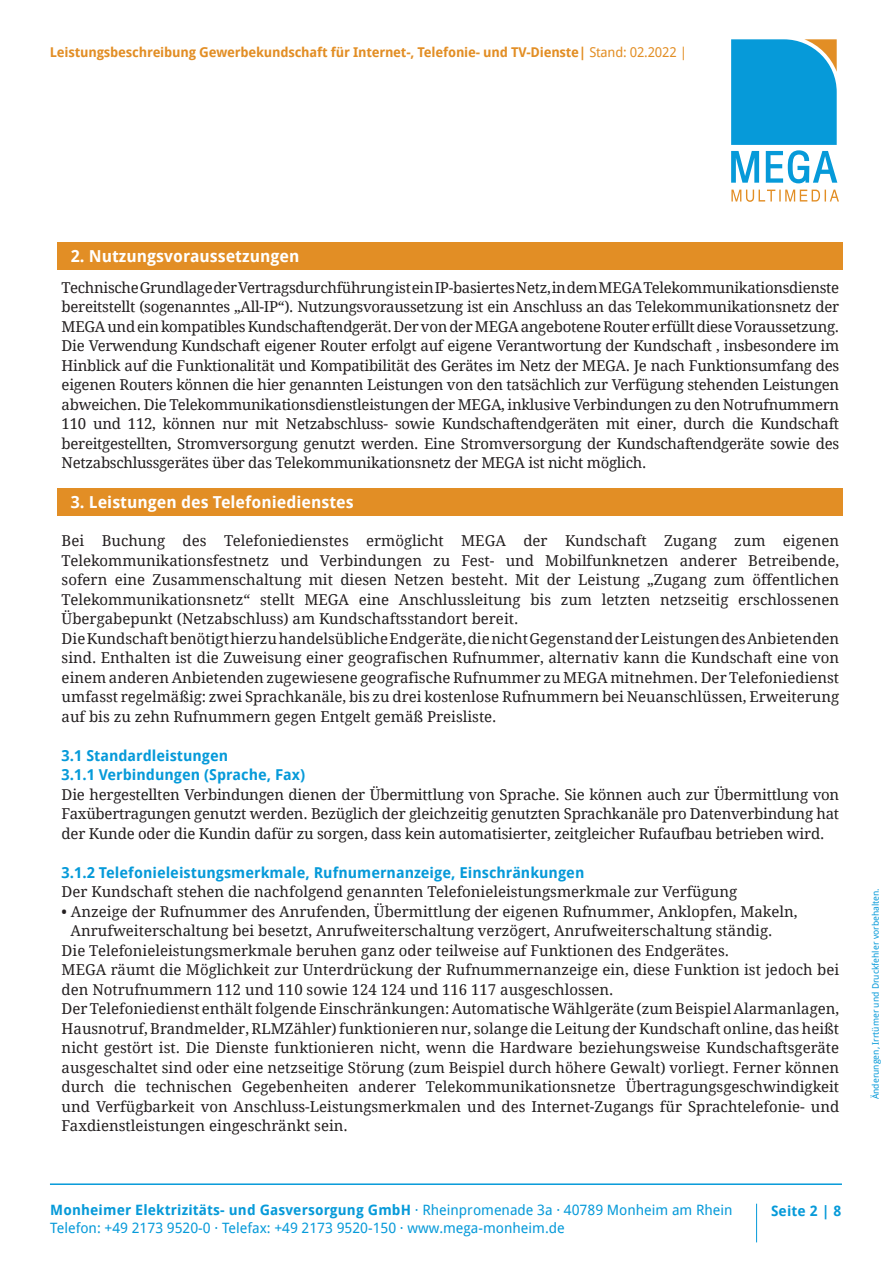
<style>
.page{position:relative;width:893px;height:1263px;background:#fff}
.page>*{position:absolute;margin:0;border:0;box-sizing:border-box;transform-origin:0 0}
.t1{font:700 16.5px "Droid Sans";color:#fff}
.Feld_Bezeichnungen{font:15px/19.5px "Droid Serif";color:#231f20;text-align:justify}
.Feld_Bezeichnungen-2{font:700 15px "Droid Sans";color:#069ad9}
.t2{font:700 14.25px "Droid Sans";letter-spacing:.01em;color:#069ad9}
.t3{font:14.25px "Droid Sans";color:#069ad9}
.t4{font:700 13.5px "Droid Sans";letter-spacing:-.015em;color:#e28e25}
.t5{font:9px "Droid Sans";color:#069ad9}
.s1{font-weight:400}
</style>
<div class="page">
<svg style="left:731px;top:39px;width:106px;height:144px"></svg>
<svg style="left:731px;top:190px;width:108px;height:12px"></svg>
<hr style="left:756px;top:1204px;width:1px;height:38px;background:#069ad9">
<hr style="left:50px;top:1183px;width:792px;height:2px;background:#069ad9">
<div style="left:57px;top:242px;width:786px;height:27px;background:#e28e25"></div>
<div style="left:57px;top:488px;width:786px;height:27px;background:#e28e25"></div>
<p class="t4" style="left:50px;top:42px;width:639px">Leistungsbeschreibung Gewerbekundschaft für Internet-, Telefonie- und TV-Dienste| <span class="s1">Stand: 02.2022 |</span></p>
<p class="t1" style="left:71px;top:245px;width:230px">2. Nutzungsvoraussetzungen</p>
<p class="Feld_Bezeichnungen" style="left:62px;top:278px;width:779px">Technische Grundlage der Vertragsdurchführung ist ein IP-basiertes Netz, in dem MEGA Telekommunikationsdienste bereitstellt (sogenanntes „All-IP“). Nutzungsvoraussetzung ist ein Anschluss an das Telekommunikationsnetz der MEGA und ein kompatibles Kundschaftendgerät. Der von der MEGA angebotene Router erfüllt diese Voraussetzung.<br>Die Verwendung Kundschaft eigener Router erfolgt auf eigene Verantwortung der Kundschaft , insbesondere im Hinblick auf die Funktionalität und Kompatibilität des Gerätes im Netz der MEGA. Je nach Funktionsumfang des eigenen Routers können die hier genannten Leistungen von den tatsächlich zur Verfügung stehenden Leistungen abweichen. Die Telekommunikationsdienstleistungen der MEGA, inklusive Verbindungen zu den Notrufnummern 110 und 112, können nur mit Netzabschluss- sowie Kundschaftendgeräten mit einer, durch die Kundschaft bereitgestellten, Stromversorgung genutzt werden. Eine Stromversorgung der Kundschaftendgeräte sowie des Netzabschlussgerätes über das Telekommunikationsnetz der MEGA ist nicht möglich.</p>
<p class="t1" style="left:71px;top:490px;width:284px">3. Leistungen des Telefoniedienstes</p>
<p class="Feld_Bezeichnungen" style="left:62px;top:531px;width:779px">Bei Buchung des Telefoniedienstes ermöglicht MEGA der Kundschaft Zugang zum eigenen Telekommunikationsfestnetz und Verbindungen zu Fest- und Mobilfunknetzen anderer Betreibende, sofern eine Zusammenschaltung mit diesen Netzen besteht. Mit der Leistung „Zugang zum öffentlichen Telekommunikationsnetz“ stellt MEGA eine Anschlussleitung bis zum letzten netzseitig erschlossenen Übergabepunkt (Netzabschluss) am Kundschaftsstandort bereit.</p>
<p class="Feld_Bezeichnungen" style="left:62px;top:629px;width:779px">Die Kundschaft benötigt hierzu handelsübliche Endgeräte, die nicht Gegenstand der Leistungen des Anbietenden sind. Enthalten ist die Zuweisung einer geografischen Rufnummer, alternativ kann die Kundschaft eine von einem anderen Anbietenden zugewiesene geografische Rufnummer zu MEGA mitnehmen. Der Telefoniedienst umfasst regelmäßig: zwei Sprachkanäle, bis zu drei kostenlose Rufnummern bei Neuanschlüssen, Erweiterung auf bis zu zehn Rufnummern gegen Entgelt gemäß Preisliste.</p>
<p class="Feld_Bezeichnungen-2" style="left:62px;top:744px;width:168px">3.1 Standardleistungen</p>
<p class="Feld_Bezeichnungen-2" style="left:62px;top:764px;width:245px">3.1.1 Verbindungen (Sprache, Fax)</p>
<p class="Feld_Bezeichnungen" style="left:62px;top:785px;width:779px">Die hergestellten Verbindungen dienen der Übermittlung von Sprache. Sie können auch zur Übermittlung von Faxübertragungen genutzt werden. Bezüglich der gleichzeitig genutzten Sprachkanäle pro Datenverbindung hat der Kunde oder die Kundin dafür zu sorgen, dass kein automatisierter, zeitgleicher Rufaufbau betrieben wird.</p>
<p class="Feld_Bezeichnungen-2" style="left:62px;top:861px;width:524px">3.1.2 Telefonieleistungsmerkmale, Rufnumernanzeige, Einschränkungen</p>
<p class="Feld_Bezeichnungen" style="left:62px;top:882px;width:677px">Der Kundschaft stehen die nachfolgend genannten Telefonieleistungsmerkmale zur Verfügung</p>
<p class="Feld_Bezeichnungen" style="left:62px;top:902px;width:737px">• Anzeige der Rufnummer des Anrufenden, Übermittlung der eigenen Rufnummer, Anklopfen, Makeln,</p>
<p class="Feld_Bezeichnungen" style="left:71px;top:921px;width:703px">Anrufweiterschaltung bei besetzt, Anrufweiterschaltung verzögert, Anrufweiterschaltung ständig.</p>
<p class="Feld_Bezeichnungen" style="left:62px;top:941px;width:669px">Die Telefonieleistungsmerkmale beruhen ganz oder teilweise auf Funktionen des Endgerätes.</p>
<p class="Feld_Bezeichnungen" style="left:62px;top:960px;width:779px">MEGA räumt die Möglichkeit zur Unterdrückung der Rufnummernanzeige ein, diese Funktion ist jedoch bei den Notrufnummern 112 und 110 sowie 124 124 und 116 117 ausgeschlossen.</p>
<p class="Feld_Bezeichnungen" style="left:62px;top:999px;width:779px">Der Telefoniedienst enthält folgende Einschränkungen: Automatische Wählgeräte (zum Beispiel Alarmanlagen, Hausnotruf, Brandmelder, RLMZähler) funktionieren nur, solange die Leitung der Kundschaft online, das heißt nicht gestört ist. Die Dienste funktionieren nicht, wenn die Hardware beziehungsweise Kundschaftsgeräte ausgeschaltet sind oder eine netzseitige Störung (zum Beispiel durch höhere Gewalt) vorliegt. Ferner können durch die technischen Gegebenheiten anderer Telekommunikationsnetze Übertragungsgeschwindigkeit und Verfügbarkeit von Anschluss-Leistungsmerkmalen und des Internet-Zugangs für Sprachtelefonie- und Faxdienstleistungen eingeschränkt sein.</p>
<p class="t2" style="left:50px;top:1200px;width:684px">Monheimer Elektrizitäts- und Gasversorgung GmbH <span class="s1">· Rheinpromenade 3a · 40789 Monheim am Rhein</span></p>
<p class="t3" style="left:50px;top:1218px;width:516px">Telefon: +49 2173 9520-0 · Telefax: +49 2173 9520-150 · www.mega-monheim.de</p>
<p class="t2" style="left:771px;top:1200px;width:72px">Seite 2 | 8</p>
<p class="t5" style="left:869px;top:1099px;width:213px;rotate:-90deg">Änderungen, Irrtümer und Druckfehler vorbehalten.</p>
</div>
